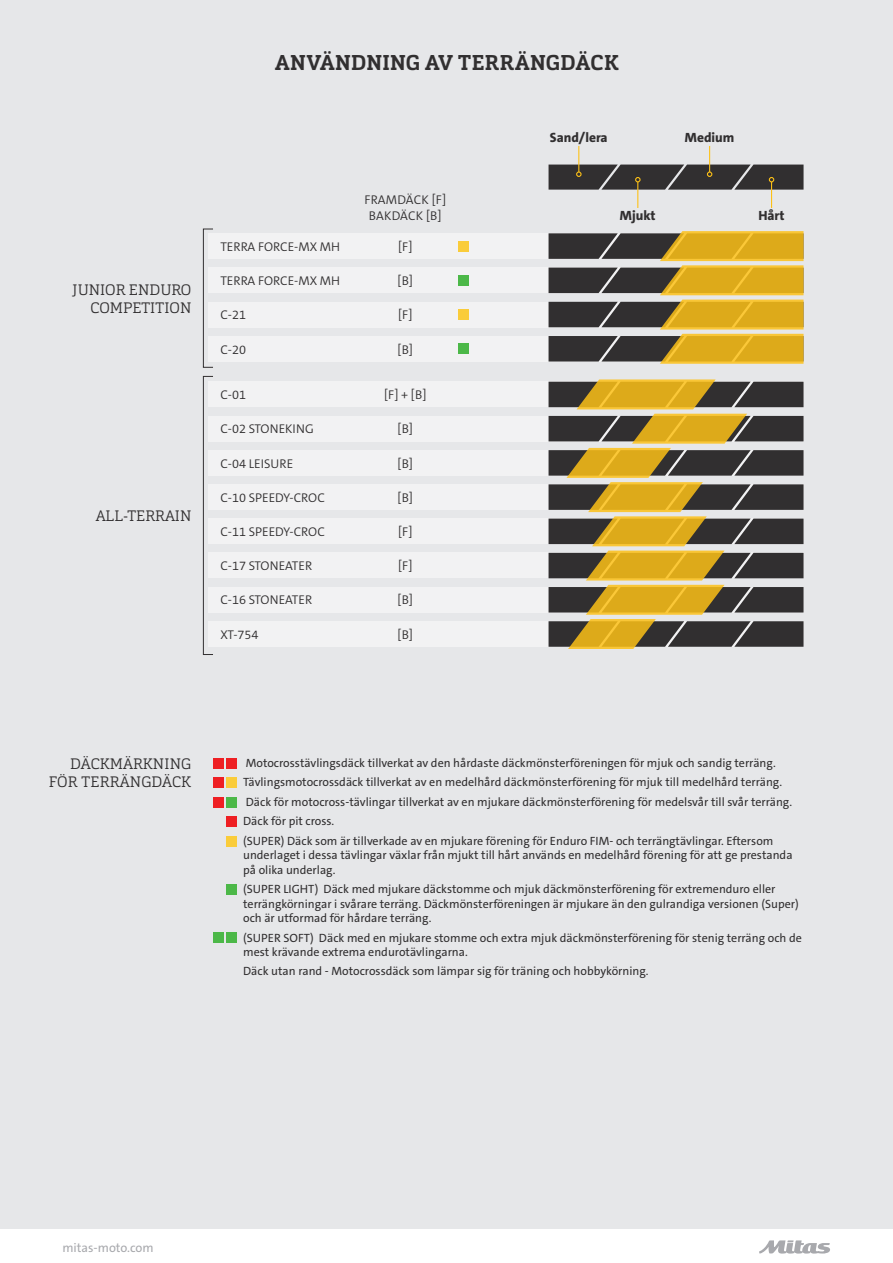
<style>
.page{position:relative;width:893px;height:1263px;background:#fff}
.page>*{position:absolute;margin:0;border:0;box-sizing:border-box;transform-origin:0 0}
.Head1_Cargan{font:700 21.15px "Cargan";letter-spacing:.01em;color:#312f30}
.t1{font:300 15px/18px "Cargan";color:#312f30;text-align:right}
.t2{font:800 13.5px "The Sans C5";color:#312f30}
.t3{font:300 12.75px "The Sans C5";color:#312f30}
.t4{font:12.75px "The Sans C5";color:#a8a9ad}
.t5{font:12px/19.5px "The Sans C5";color:#312f30}
</style>
<div class="page">
<div style="left:0;top:0;width:893px;height:1229px;background:#e6e7e9"></div>
<svg style="left:759px;top:1240px;width:71px;height:13px"></svg>
<div style="left:208px;top:382px;width:595px;height:25px;background:#f2f2f3"></div>
<div style="left:208px;top:450px;width:595px;height:25px;background:#f2f2f3"></div>
<div style="left:208px;top:518px;width:595px;height:26px;background:#f2f2f3"></div>
<div style="left:208px;top:587px;width:595px;height:25px;background:#f2f2f3"></div>
<div style="left:208px;top:416px;width:595px;height:25px;background:#f2f2f3"></div>
<div style="left:208px;top:484px;width:595px;height:26px;background:#f2f2f3"></div>
<div style="left:208px;top:553px;width:595px;height:25px;background:#f2f2f3"></div>
<div style="left:208px;top:621px;width:595px;height:26px;background:#f2f2f3"></div>
<svg style="left:549px;top:146px;width:254px;height:62px"></svg>
<div style="left:208px;top:233px;width:595px;height:26px;background:#f2f2f3"></div>
<div style="left:208px;top:268px;width:595px;height:25px;background:#f2f2f3"></div>
<div style="left:208px;top:302px;width:595px;height:25px;background:#f2f2f3"></div>
<div style="left:208px;top:336px;width:595px;height:26px;background:#f2f2f3"></div>
<div style="left:458px;top:241px;width:10px;height:10px;background:#facc3a"></div>
<div style="left:458px;top:275px;width:10px;height:10px;background:#4cb848"></div>
<div style="left:458px;top:310px;width:10px;height:10px;background:#facc3a"></div>
<div style="left:458px;top:344px;width:10px;height:10px;background:#4cb848"></div>
<div style="left:203px;top:229px;width:10px;height:139px;border:1px solid #312f30"></div>
<div style="left:203px;top:376px;width:10px;height:279px;border:1px solid #312f30"></div>
<svg style="left:549px;top:231px;width:254px;height:133px;background:#a38a48"></svg>
<svg style="left:549px;top:379px;width:254px;height:270px"></svg>
<div style="left:213px;top:758px;width:10px;height:10px;background:#ee1f23"></div>
<div style="left:226px;top:758px;width:10px;height:10px;background:#ee1f23"></div>
<div style="left:213px;top:778px;width:10px;height:10px;background:#ee1f23"></div>
<div style="left:226px;top:778px;width:10px;height:10px;background:#facc3a"></div>
<div style="left:213px;top:797px;width:10px;height:10px;background:#ee1f23"></div>
<div style="left:226px;top:797px;width:10px;height:10px;background:#4cb848"></div>
<div style="left:227px;top:817px;width:10px;height:10px;background:#ee1f23"></div>
<div style="left:227px;top:836px;width:10px;height:10px;background:#facc3a"></div>
<div style="left:227px;top:884px;width:10px;height:11px;background:#4cb848"></div>
<div style="left:213px;top:933px;width:10px;height:10px;background:#4cb848"></div>
<div style="left:226px;top:933px;width:10px;height:10px;background:#4cb848"></div>
<p class="t1" style="left:73px;top:281px;width:120px">JUNIOR ENDURO<br>COMPETITION</p>
<p class="t1" style="left:96px;top:507px;width:97px">ALL-TERRAIN</p>
<p class="Head1_Cargan" style="left:275px;top:49px;width:345px">ANVÄNDNING AV TERRÄNGDÄCK</p>
<p class="t2" style="left:550px;top:129px;width:59px">Sand/lera</p>
<p class="t3" style="left:365px;top:191px;width:83px">FRAMDÄCK [F]</p>
<p class="t3" style="left:369px;top:208px;width:74px">BAKDÄCK [B]</p>
<p class="t2" style="left:620px;top:207px;width:37px">Mjukt</p>
<p class="t3" style="left:220px;top:238px;width:121px">TERRA FORCE-MX MH</p>
<p class="t3" style="left:220px;top:273px;width:121px">TERRA FORCE-MX MH</p>
<p class="t3" style="left:220px;top:307px;width:27px">C-21</p>
<p class="t3" style="left:220px;top:341px;width:27px">C-20</p>
<p class="t3" style="left:398px;top:238px;width:16px">[F]</p>
<p class="t3" style="left:397px;top:273px;width:17px">[B]</p>
<p class="t3" style="left:398px;top:307px;width:16px">[F]</p>
<p class="t3" style="left:397px;top:341px;width:17px">[B]</p>
<p class="t3" style="left:220px;top:387px;width:27px">C-01</p>
<p class="t3" style="left:384px;top:387px;width:44px">[F] + [B]</p>
<p class="t3" style="left:220px;top:421px;width:95px">C-02 STONEKING</p>
<p class="t3" style="left:397px;top:421px;width:17px">[B]</p>
<p class="t3" style="left:220px;top:455px;width:74px">C-04 LEISURE</p>
<p class="t3" style="left:397px;top:455px;width:17px">[B]</p>
<p class="t3" style="left:220px;top:489px;width:106px">C-10 SPEEDY-CROC</p>
<p class="t3" style="left:397px;top:489px;width:17px">[B]</p>
<p class="t3" style="left:220px;top:523px;width:106px">C-11 SPEEDY-CROC</p>
<p class="t3" style="left:398px;top:523px;width:16px">[F]</p>
<p class="t3" style="left:220px;top:558px;width:93px">C-17 STONEATER</p>
<p class="t3" style="left:398px;top:558px;width:16px">[F]</p>
<p class="t3" style="left:220px;top:592px;width:93px">C-16 STONEATER</p>
<p class="t3" style="left:397px;top:592px;width:17px">[B]</p>
<p class="t3" style="left:220px;top:626px;width:40px">XT-754</p>
<p class="t3" style="left:397px;top:626px;width:17px">[B]</p>
<p class="t2" style="left:685px;top:129px;width:51px">Medium</p>
<p class="t2" style="left:758px;top:207px;width:28px">Hårt</p>
<p class="t1" style="left:49px;top:755px;width:144px">DÄCKMÄRKNING<br>FÖR TERRÄNGDÄCK</p>
<p class="t5" style="left:243px;top:753px;width:551px">Motocrosstävlingsdäck tillverkat av den hårdaste däckmönsterföreningen för mjuk och sandig terräng.<br>Tävlingsmotocrossdäck tillverkat av en medelhård däckmönsterförening för mjuk till medelhård terräng.<br>Däck för motocross-tävlingar tillverkat av en mjukare däckmönsterförening för medelsvår till svår terräng.<br>Däck för pit cross.<br>(SUPER) Däck som är tillverkade av en mjukare förening för Enduro FIM- och terrängtävlingar. Eftersom</p>
<p class="t5" style="left:243px;top:848px;width:551px;line-height:14.4px">underlaget i dessa tävlingar växlar från mjukt till hårt används en medelhård förening för att ge prestanda på olika underlag.</p>
<p class="t5" style="left:243px;top:882px;width:557px;line-height:14.4px">(SUPER LIGHT) Däck med mjukare däckstomme och mjuk däckmönsterförening för extremenduro eller terrängkörningar i svårare terräng. Däckmönsterföreningen är mjukare än den gulrandiga versionen (Super) och är utformad för hårdare terräng.</p>
<p class="t5" style="left:243px;top:930px;width:560px;line-height:14.4px">(SUPER SOFT) Däck med en mjukare stomme och extra mjuk däckmönsterförening för stenig terräng och de mest krävande extrema endurotävlingarna.</p>
<p class="t5" style="left:243px;top:962px;width:407px">Däck utan rand - Motocrossdäck som lämpar sig för träning och hobbykörning.</p>
<p class="t4" style="left:62px;top:1239px;width:93px">mitas-moto.com</p>
</div>
